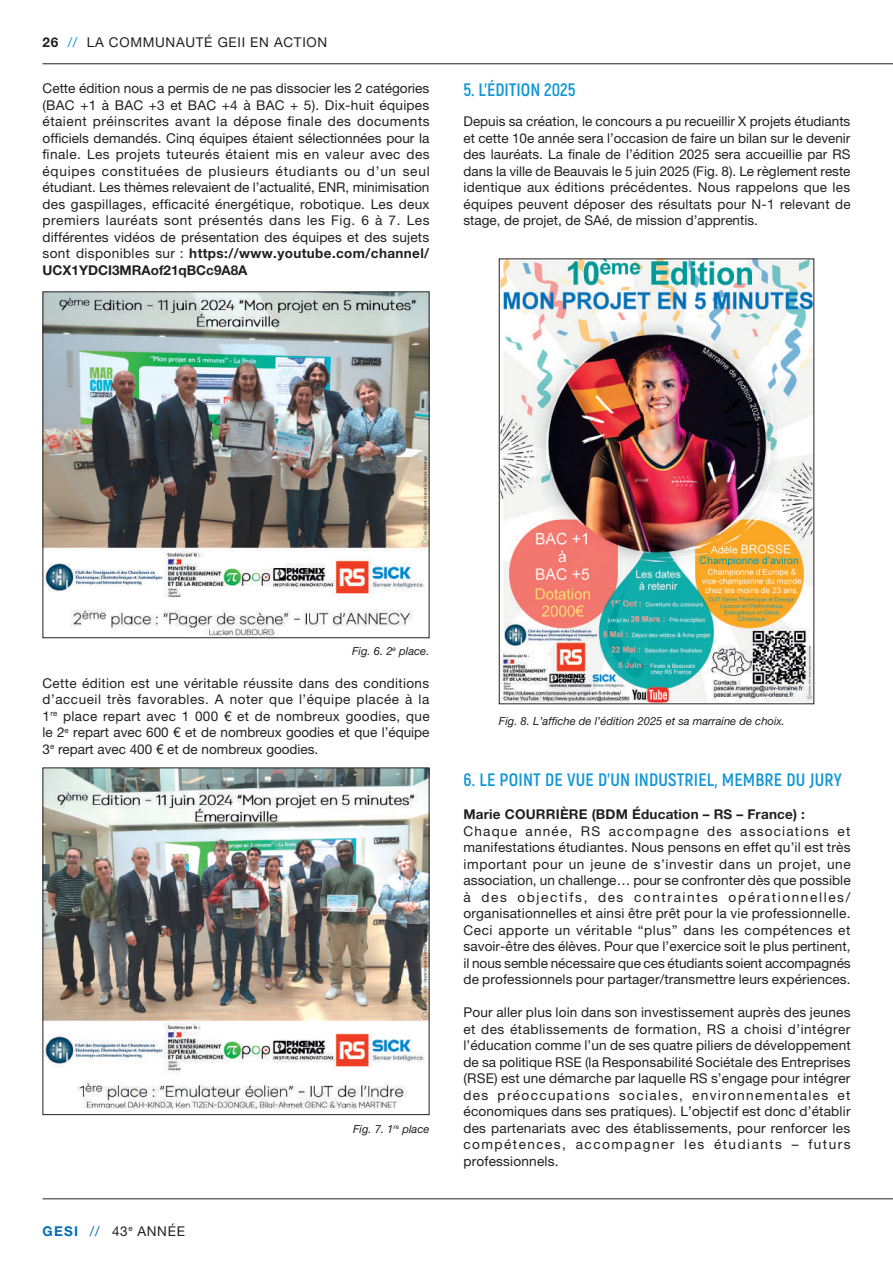
<style>
.page{position:relative;width:893px;height:1263px;background:#fff}
.page>*{position:absolute;margin:0;border:0;box-sizing:border-box;transform-origin:0 0}
.t1{font:700 18px "Akrobat";letter-spacing:.01em;color:#1197d6}
.t2{font:13.5px/16.5px "Helvetica Neue LT Pro";letter-spacing:.015em;color:#231f20;text-align:justify}
.t3{font:700 13.5px "Helvetica Neue LT Pro";letter-spacing:.015em;color:#231f20}
.t4{font:13.5px "Helvetica Neue LT Pro";letter-spacing:.05em;color:#231f20}
.t5{font:italic 11.25px "Helvetica Neue LT Pro";color:#231f20}
.s1{font-weight:700}
.s2{color:#1197d6}
.s3{font-weight:700;color:#006cb7}
.s4{color:#006cb7}
</style>
<div class="page">
<hr style="left:43px;top:63px;width:850px;height:1px;background:#231f20">
<hr style="left:43px;top:1198px;width:850px;height:1px;background:#231f20">
<img style="left:45px;top:769px;width:382px;height:340px">
<div style="left:43px;top:767px;width:386px;height:348px;border:1px solid #231f20"></div>
<img style="left:45px;top:293px;width:382px;height:343px">
<div style="left:43px;top:291px;width:386px;height:347px;border:1px solid #231f20"></div>
<img style="left:501px;top:261px;width:311px;height:441px">
<p class="t4" style="left:43px;top:34px;width:286px"><span class="s1">26</span> <span class="s2">//</span> LA COMMUNAUTÉ GEII EN ACTION</p>
<p class="t2" style="left:43px;top:80px;width:389px">Cette édition nous a permis de ne pas dissocier les 2 catégories (BAC +1 à BAC +3 et BAC +4 à BAC + 5). Dix-huit équipes étaient préinscrites avant la dépose finale des documents officiels demandés. Cinq équipes étaient sélectionnées pour la finale. Les projets tuteurés étaient mis en valeur avec des équipes constituées de plusieurs étudiants ou d’un seul étudiant. Les thèmes relevaient de l’actualité, ENR, minimisation des gaspillages, efficacité énergétique, robotique. Les deux premiers lauréats sont présentés dans les Fig. 6 à 7. Les différentes vidéos de présentation des équipes et des sujets sont disponibles sur : <span class="s1">https://www.youtube.com/channel/ UCX1YDCI3MRAof21qBCc9A8A</span></p>
<h1 class="t1" style="left:463px;top:79px;width:114px">5. L’ÉDITION 2025</h1>
<p class="t2" style="left:463px;top:113px;width:389px">Depuis sa création, le concours a pu recueillir X projets étudiants et cette 10e année sera l’occasion de faire un bilan sur le devenir des lauréats. La finale de l’édition 2025 sera accueillie par RS dans la ville de Beauvais le 5 juin 2025 (Fig. 8). Le règlement reste identique aux éditions précédentes. Nous rappelons que les équipes peuvent déposer des résultats pour N-1 relevant de stage, de projet, de SAé, de mission d’apprentis.</p>
<p class="t5" style="left:352px;top:644px;width:79px">Fig. 6. 2<sup>e</sup> place.</p>
<p class="t2" style="left:43px;top:674px;width:389px">Cette édition est une véritable réussite dans des conditions d’accueil très favorables. A noter que l’équipe placée à la 1<sup>re</sup> place repart avec 1 000 € et de nombreux goodies, que le 2<sup>e</sup> repart avec 600 € et de nombreux goodies et que l’équipe 3<sup>e</sup> repart avec 400 € et de nombreux goodies.</p>
<p class="t2" style="left:43px;top:1223px;width:144px"><span class="s3">GESI</span> <span class="s4">//</span> 43<sup>e</sup> ANNÉE</p>
<p class="t5" style="left:353px;top:1122px;width:78px">Fig. 7. 1<sup>re</sup> place</p>
<p class="t5" style="left:499px;top:714px;width:288px">Fig. 8. L’affiche de l’édition 2025 et sa marraine de choix.</p>
<h1 class="t1" style="left:463px;top:769px;width:380px">6. LE POINT DE VUE D’UN INDUSTRIEL, MEMBRE DU JURY</h1>
<p class="t3" style="left:463px;top:806px;width:343px">Marie COURRIÈRE (BDM Éducation – RS – France) :</p>
<p class="t2" style="left:463px;top:822px;width:389px">Chaque année, RS accompagne des associations et manifestations étudiantes. Nous pensons en effet qu’il est très important pour un jeune de s’investir dans un projet, une association, un challenge… pour se confronter dès que possible à des objectifs, des contraintes opérationnelles/ organisationnelles et ainsi être prêt pour la vie professionnelle.<br>Ceci apporte un véritable “plus” dans les compétences et savoir-être des élèves. Pour que l’exercice soit le plus pertinent, il nous semble nécessaire que ces étudiants soient accompagnés de professionnels pour partager/transmettre leurs expériences.</p>
<p class="t2" style="left:463px;top:1004px;width:389px">Pour aller plus loin dans son investissement auprès des jeunes et des établissements de formation, RS a choisi d’intégrer l’éducation comme l’un de ses quatre piliers de développement de sa politique RSE (la Responsabilité Sociétale des Entreprises (RSE) est une démarche par laquelle RS s’engage pour intégrer des préoccupations sociales, environnementales et économiques dans ses pratiques). L’objectif est donc d’établir des partenariats avec des établissements, pour renforcer les compétences, accompagner les étudiants – futurs professionnels.</p>
</div>
